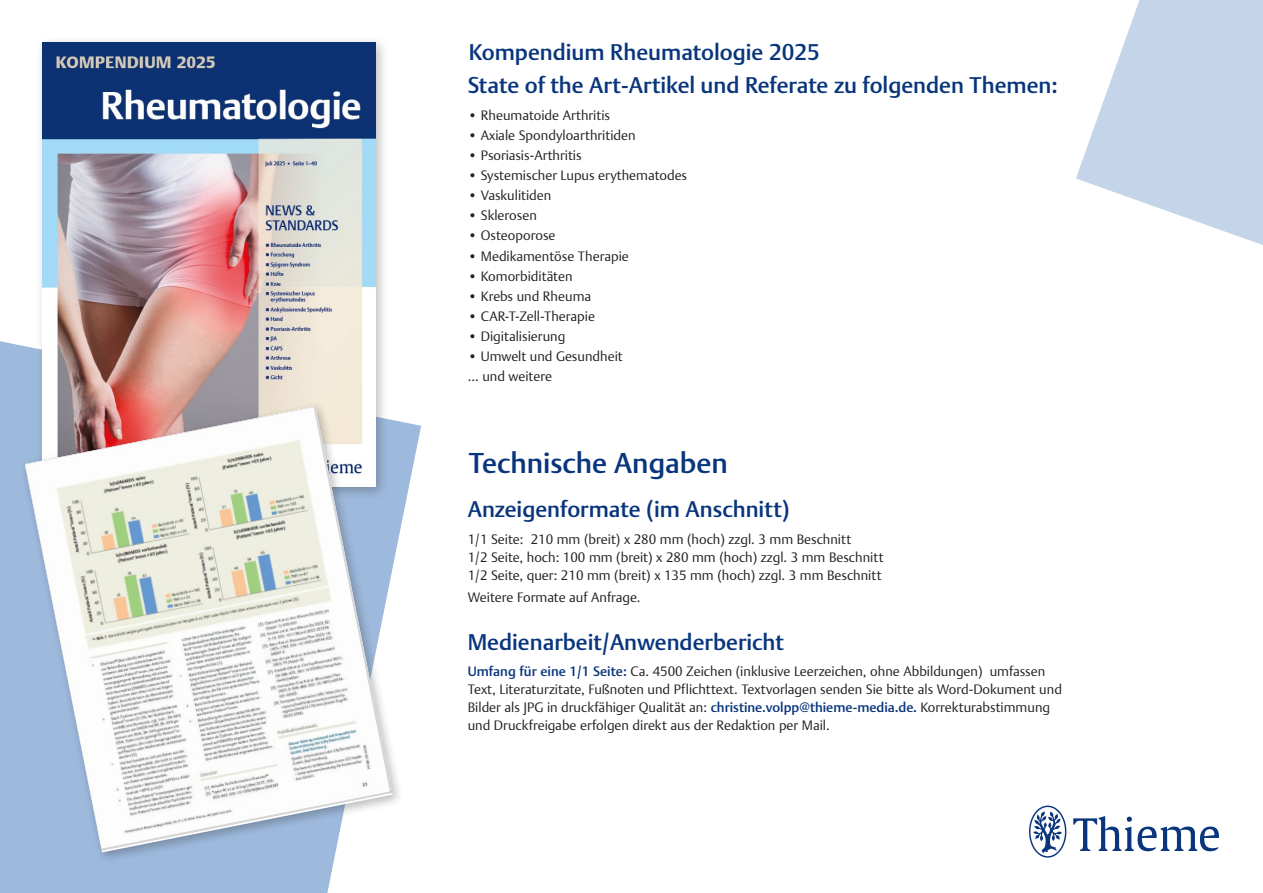
<style>
.page{position:relative;width:1263px;height:893px;background:#fff}
.page>*{position:absolute;margin:0;border:0;box-sizing:border-box;transform-origin:0 0}
.t1{font:500 28.5px "Thieme Argo 2011";color:#08357c}
.t2{font:500 22.5px "Thieme Argo 2011";color:#08357c}
.t3{font:300 13.5px/18px "Thieme Argo 2011";color:#231f20}
.s1{font-weight:500;color:#08357c}
</style>
<div class="page">
<svg style="left:0;top:341px;width:421px;height:552px;fill:#9db9dc"></svg>
<svg style="left:1076px;top:0;width:187px;height:245px;fill:#c4d5ea"></svg>
<img style="left:1029px;top:805px;width:190px;height:53px">
<div style="left:35px;top:35px;width:354px;height:466px;background:#231f20;opacity:.3"></div>
<img style="left:42px;top:43px;width:333px;height:358px">
<div style="left:19px;top:401px;width:385px;height:463px;background:#231f20;opacity:.3"></div>
<img style="left:25px;top:406px;width:367px;height:445px">
<h2 class="t2" style="left:469px;top:37px;width:352px">Kompendium Rheumatologie 2025</h2>
<h2 class="t2" style="left:468px;top:70px;width:592px">State of the Art-Artikel und Referate zu folgenden Themen:</h2>
<p class="t3" style="left:468px;top:106px;width:144px">• Rheumatoide Arthritis</p>
<p class="t3" style="left:468px;top:126px;width:169px">• Axiale Spondyloarthritiden</p>
<p class="t3" style="left:468px;top:146px;width:115px">• Psoriasis-Arthritis</p>
<p class="t3" style="left:468px;top:166px;width:221px">• Systemischer Lupus erythematodes</p>
<p class="t3" style="left:468px;top:186px;width:85px">• Vaskulitiden</p>
<p class="t3" style="left:468px;top:206px;width:71px">• Sklerosen</p>
<p class="t3" style="left:468px;top:226px;width:89px">• Osteoporose</p>
<p class="t3" style="left:468px;top:247px;width:163px">• Medikamentöse Therapie</p>
<p class="t3" style="left:468px;top:267px;width:106px">• Komorbiditäten</p>
<p class="t3" style="left:468px;top:287px;width:125px">• Krebs und Rheuma</p>
<p class="t3" style="left:468px;top:307px;width:129px">• CAR-T-Zell-Therapie</p>
<p class="t3" style="left:468px;top:327px;width:99px">• Digitalisierung</p>
<p class="t3" style="left:468px;top:346px;width:157px;line-height:20.1px">• Umwelt und Gesundheit ... und weitere</p>
<h1 class="t1" style="left:469px;top:444px;width:260px">Technische Angaben</h1>
<h2 class="t2" style="left:468px;top:494px;width:323px">Anzeigenformate (im Anschnitt)</h2>
<p class="t3" style="left:468px;top:530px;width:417px">1/1 Seite: 210 mm (breit) x 280 mm (hoch) zzgl. 3 mm Beschnitt<br>1/2 Seite, hoch: 100 mm (breit) x 280 mm (hoch) zzgl. 3 mm Beschnitt<br>1/2 Seite, quer: 210 mm (breit) x 135 mm (hoch) zzgl. 3 mm Beschnitt</p>
<p class="t3" style="left:468px;top:588px;width:174px">Weitere Formate auf Anfrage.</p>
<h2 class="t2" style="left:468px;top:627px;width:318px">Medienarbeit/Anwenderbericht</h2>
<p class="t3" style="left:468px;top:662px;width:596px"><span class="s1">Umfang für eine 1/1 Seite:</span> Ca. 4500 Zeichen (inklusive Leerzeichen, ohne Abbildungen) umfassen Text, Literaturzitate, Fußnoten und Pflichttext. Textvorlagen senden Sie bitte als Word-Dokument und Bilder als JPG in druckfähiger Qualität an: <span class="s1">christine.volpp@thieme-media.de.</span> Korrekturabstimmung und Druckfreigabe erfolgen direkt aus der Redaktion per Mail.</p>
</div>
